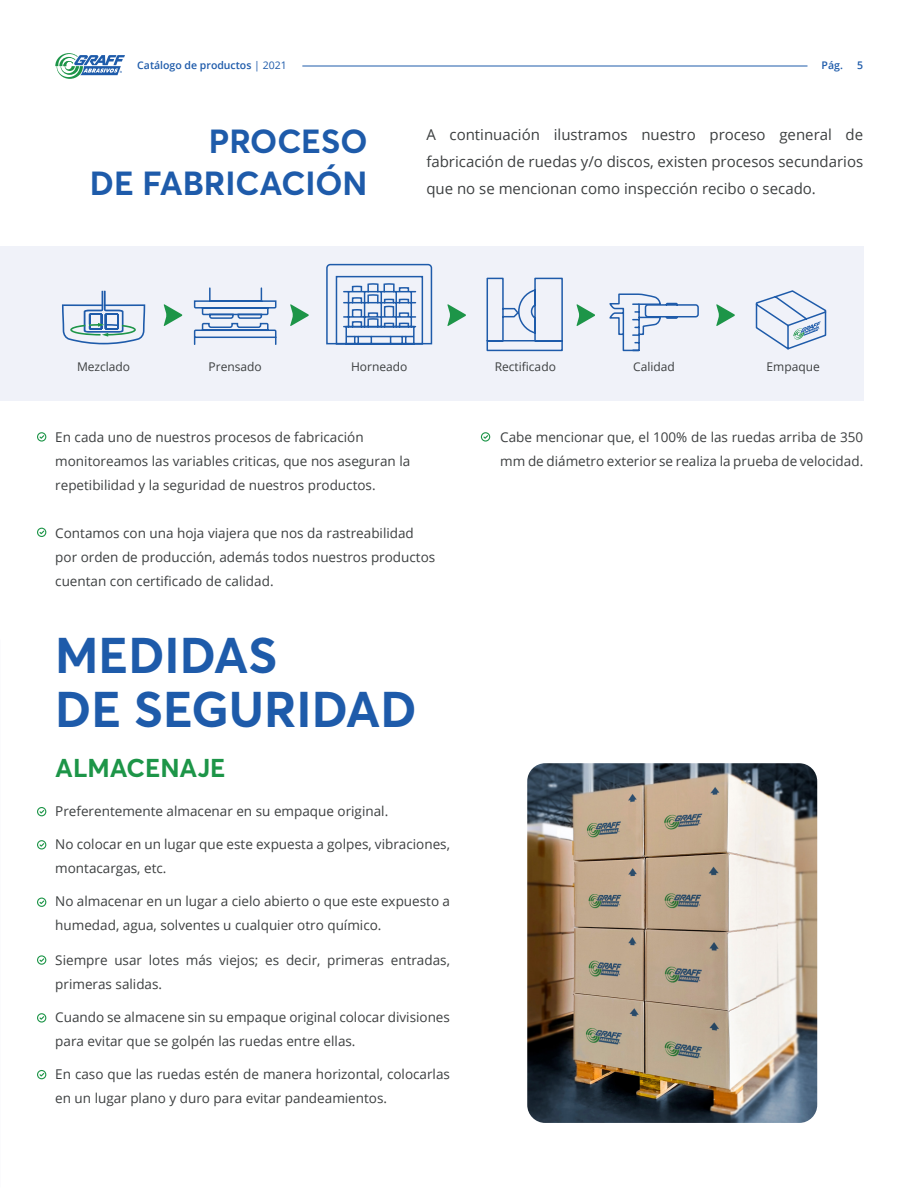
<style>
.page{position:relative;width:918px;height:1188px;background:#fff}
.page>*{position:absolute;margin:0;border:0;box-sizing:border-box;transform-origin:0 0}
.t1{font:700 49.5px "Averta";color:#1e5baa}
.t2{font:700 33px "Averta";color:#1e5baa}
.t3{font:700 25.5px "Averta";color:#1d9548}
.t4{font:15px/27px "Open Sans";color:#3c3f40;text-align:justify}
.t5{font:13.5px/24px "Open Sans";color:#3c3f40}
.t6{font:12px "Open Sans";color:#3c3f40}
.t7{font:600 10.5px "Open Sans";color:#1e5baa}
.s1{font-weight:400}
</style>
<div class="page">
<svg style="left:55px;top:53px;width:70px;height:26px"></svg>
<hr style="left:302px;top:66px;width:505px;height:1px;background:#1e5baa">
<div style="left:0;top:246px;width:863px;height:155px;background:#f0f2f9"></div>
<svg style="left:39px;top:435px;width:5px;height:4px"></svg>
<div style="left:37px;top:432px;width:9px;height:10px;border:1px solid #1d9548;border-radius:50%"></div>
<div style="left:37px;top:528px;width:9px;height:9px;border:1px solid #1d9548;border-radius:50%"></div>
<svg style="left:39px;top:810px;width:5px;height:4px"></svg>
<div style="left:37px;top:807px;width:9px;height:9px;border:1px solid #1d9548;border-radius:50%"></div>
<svg style="left:39px;top:843px;width:5px;height:4px"></svg>
<div style="left:37px;top:840px;width:9px;height:10px;border:1px solid #1d9548;border-radius:50%"></div>
<svg style="left:39px;top:900px;width:5px;height:4px"></svg>
<div style="left:37px;top:898px;width:9px;height:9px;border:1px solid #1d9548;border-radius:50%"></div>
<svg style="left:39px;top:958px;width:5px;height:4px"></svg>
<div style="left:37px;top:955px;width:9px;height:10px;border:1px solid #1d9548;border-radius:50%"></div>
<svg style="left:39px;top:1016px;width:5px;height:4px"></svg>
<div style="left:37px;top:1013px;width:9px;height:10px;border:1px solid #1d9548;border-radius:50%"></div>
<div style="left:37px;top:1070px;width:9px;height:9px;border:1px solid #1d9548;border-radius:50%"></div>
<svg style="left:483px;top:435px;width:5px;height:4px"></svg>
<div style="left:481px;top:432px;width:9px;height:10px;border:1px solid #1d9548;border-radius:50%"></div>
<svg style="left:486px;top:277px;width:77px;height:75px"></svg>
<svg style="left:164px;top:304px;width:18px;height:22px"></svg>
<svg style="left:290px;top:304px;width:19px;height:22px"></svg>
<svg style="left:447px;top:304px;width:19px;height:22px"></svg>
<svg style="left:576px;top:304px;width:19px;height:22px"></svg>
<svg style="left:716px;top:304px;width:19px;height:22px"></svg>
<svg style="left:755px;top:290px;width:72px;height:60px"></svg>
<svg style="left:193px;top:287px;width:84px;height:58px"></svg>
<svg style="left:326px;top:263px;width:107px;height:82px"></svg>
<svg style="left:62px;top:291px;width:83px;height:53px"></svg>
<svg style="left:609px;top:293px;width:90px;height:59px"></svg>
<img style="left:527px;top:763px;width:290px;height:360px">
<p class="t7" style="left:137px;top:58px;width:151px">Catálogo de productos <span class="s1">| 2021</span></p>
<p class="t7" style="left:822px;top:58px;width:23px">Pág.</p>
<p class="t7" style="left:857px;top:58px;width:7px">5</p>
<p class="t2" style="left:209px;top:121px;width:160px">PROCESO</p>
<p class="t2" style="left:90px;top:163px;width:279px">DE FABRICACIÓN</p>
<p class="t4" style="left:426px;top:121px;width:438px">A continuación ilustramos nuestro proceso general de fabricación de ruedas y/o discos, existen procesos secundarios que no se mencionan como inspección recibo o secado.</p>
<p class="t6" style="left:77px;top:358px;width:55px">Mezclado</p>
<p class="t6" style="left:209px;top:358px;width:55px">Prensado</p>
<p class="t6" style="left:351px;top:358px;width:58px">Horneado</p>
<p class="t6" style="left:495px;top:358px;width:63px">Rectificado</p>
<p class="t6" style="left:633px;top:358px;width:43px">Calidad</p>
<p class="t6" style="left:767px;top:358px;width:55px">Empaque</p>
<p class="t5" style="left:55px;top:424px;width:357px">En cada uno de nuestros procesos de fabricación monitoreamos las variables criticas, que nos aseguran la repetibilidad y la seguridad de nuestros productos.</p>
<p class="t5" style="left:55px;top:520px;width:382px">Contamos con una hoja viajera que nos da rastreabilidad por orden de producción, además todos nuestros productos cuentan con certificado de calidad.</p>
<p class="t1" style="left:55px;top:624px;width:224px">MEDIDAS</p>
<p class="t1" style="left:55px;top:678px;width:363px">DE SEGURIDAD</p>
<p class="t3" style="left:55px;top:752px;width:172px">ALMACENAJE</p>
<p class="t5" style="left:55px;top:799px;width:334px">Preferentemente almacenar en su empaque original.</p>
<p class="t5" style="left:55px;top:832px;width:396px">No colocar en un lugar que este expuesta a golpes, vibraciones, montacargas, etc.</p>
<p class="t5" style="left:55px;top:889px;width:396px">No almacenar en un lugar a cielo abierto o que este expuesto a humedad, agua, solventes u cualquier otro químico.</p>
<p class="t5" style="left:55px;top:947px;width:396px">Siempre usar lotes más viejos; es decir, primeras entradas, primeras salidas.</p>
<p class="t5" style="left:55px;top:1004px;width:396px">Cuando se almacene sin su empaque original colocar divisiones para evitar que se golpén las ruedas entre ellas.</p>
<p class="t5" style="left:55px;top:1061px;width:396px">En caso que las ruedas estén de manera horizontal, colocarlas en un lugar plano y duro para evitar pandeamientos.</p>
<p class="t5" style="left:500px;top:424px;width:365px">Cabe mencionar que, el 100% de las ruedas arriba de 350 mm de diámetro exterior se realiza la prueba de velocidad.</p>
</div>
